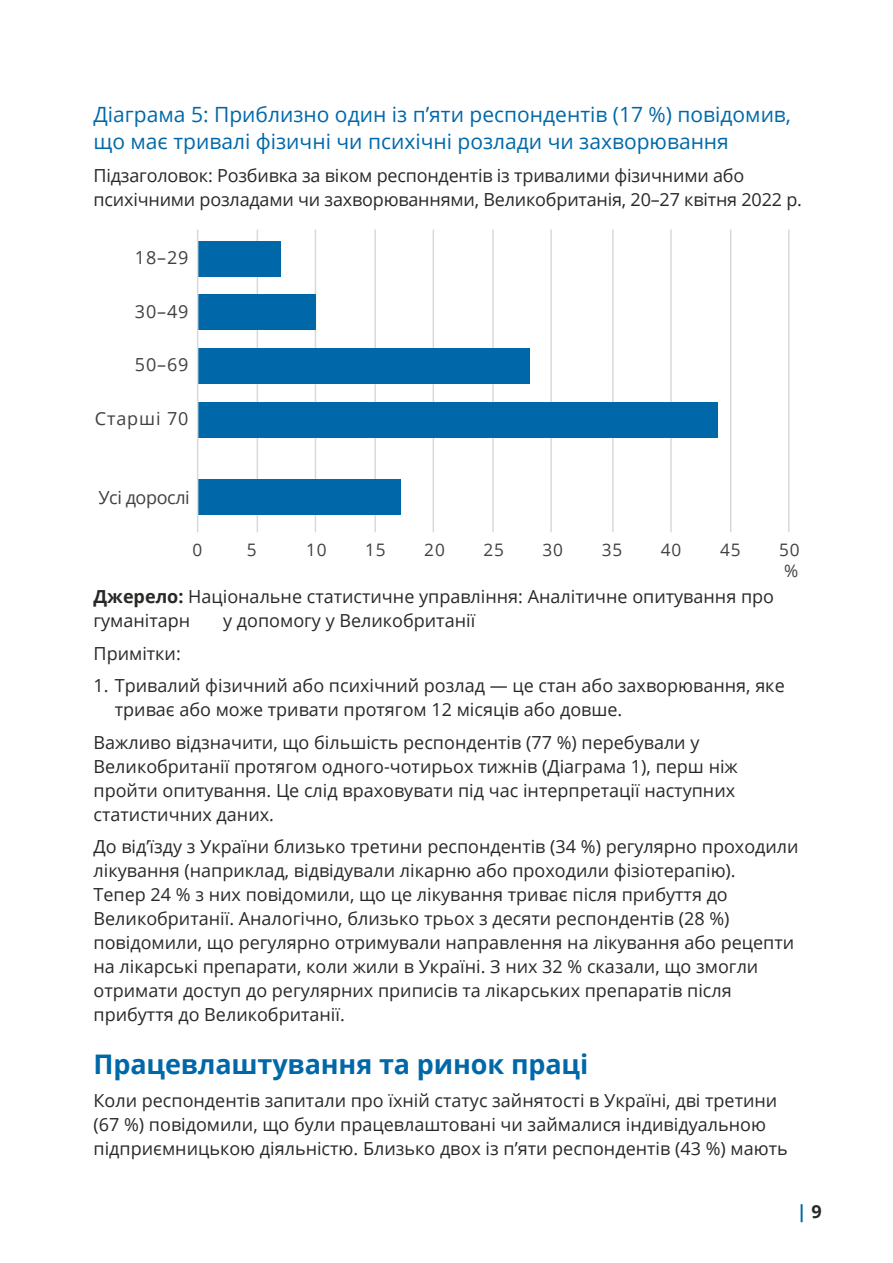
<style>
.page{position:relative;width:893px;height:1263px;background:#fff}
.page>*{position:absolute;margin:0;border:0;box-sizing:border-box;transform-origin:0 0}
.Heading_two{font:700 27px "Open Sans";letter-spacing:-.005em;color:#0068a9}
.figure_heading{font:21px/27px "Open Sans";color:#0068a9}
.Body_copy{font:18px/24px "Open Sans";color:#282827}
.t1{font:18px "Open Sans";letter-spacing:.05em;color:#414042}
.t2{font:18px "Open Sans";letter-spacing:-.025em;color:#414042}
.t3{font:700 18px "Open Sans";color:#0068a9}
.t4{font:17.25px "Open Sans";letter-spacing:.05em;color:#414042}
.s1{font-weight:700}
.s2{color:#282827}
</style>
<div class="page">
<hr style="left:315px;top:229px;width:1px;height:303px;background:#d9d9d9">
<hr style="left:433px;top:229px;width:1px;height:303px;background:#d9d9d9">
<hr style="left:550px;top:229px;width:2px;height:303px;background:#d9d9d9">
<hr style="left:670px;top:229px;width:2px;height:303px;background:#d9d9d9">
<hr style="left:788px;top:229px;width:2px;height:303px;background:#d9d9d9">
<hr style="left:257px;top:229px;width:1px;height:303px;background:#d9d9d9">
<hr style="left:374px;top:229px;width:2px;height:303px;background:#d9d9d9">
<hr style="left:492px;top:229px;width:2px;height:303px;background:#d9d9d9">
<hr style="left:612px;top:229px;width:2px;height:303px;background:#d9d9d9">
<hr style="left:730px;top:229px;width:1px;height:303px;background:#d9d9d9">
<div style="left:198px;top:241px;width:83px;height:36px;background:#0068a9"></div>
<div style="left:198px;top:295px;width:118px;height:35px;background:#0068a9"></div>
<div style="left:198px;top:479px;width:202px;height:35px;background:#0068a9"></div>
<div style="left:198px;top:348px;width:332px;height:36px;background:#0068a9"></div>
<div style="left:198px;top:402px;width:519px;height:36px;background:#0068a9"></div>
<hr style="left:197px;top:229px;width:1px;height:303px;background:#d9d9d9">
<p class="figure_heading" style="left:94px;top:101px;width:699px">Діаграма 5: Приблизно один із п’яти респондентів (17 %) повідомив, що має тривалі фізичні чи психічні розлади чи захворювання</p>
<p class="Body_copy" style="left:94px;top:163px;width:710px">Підзаголовок: Розбивка за віком респондентів із тривалими фізичними або психічними розладами чи захворюваннями, Великобританія, 20–27 квітня 2022 р.</p>
<p class="t1" style="left:135px;top:245px;width:55px">18–29</p>
<p class="t1" style="left:135px;top:299px;width:55px">30–49</p>
<p class="t1" style="left:135px;top:352px;width:55px">50–69</p>
<p class="t1" style="left:95px;top:406px;width:95px">Старші 70</p>
<p class="t2" style="left:98px;top:485px;width:93px">Усі дорослі</p>
<p class="t4" style="left:192px;top:538px;width:11px">0</p>
<p class="t4" style="left:247px;top:538px;width:11px">5</p>
<p class="t4" style="left:306px;top:538px;width:22px">10</p>
<p class="t4" style="left:365px;top:538px;width:22px">15</p>
<p class="t4" style="left:424px;top:538px;width:22px">20</p>
<p class="t4" style="left:483px;top:538px;width:22px">25</p>
<p class="t4" style="left:543px;top:538px;width:22px">30</p>
<p class="t4" style="left:602px;top:538px;width:22px">35</p>
<p class="t4" style="left:661px;top:538px;width:22px">40</p>
<p class="t4" style="left:720px;top:538px;width:22px">45</p>
<p class="t4" style="left:779px;top:538px;width:22px">50</p>
<p class="Body_copy" style="left:94px;top:584px;width:682px"><span class="s1">Джерело:</span> Національне статистичне управління: Аналітичне опитування про гуманітарн</p>
<p class="Body_copy" style="left:223px;top:608px;width:254px">у допомогу у Великобританії</p>
<p class="t4" style="left:784px;top:559px;width:16px">%</p>
<p class="Body_copy" style="left:94px;top:641px;width:89px">Примітки:</p>
<p class="Body_copy" style="left:115px;top:673px;width:671px;text-indent:-21px">1. Тривалий фізичний або психічний розлад — це стан або захворювання, яке триває або може тривати протягом 12 місяців або довше.</p>
<p class="Body_copy" style="left:94px;top:730px;width:646px">Важливо відзначити, що більшість респондентів (77 %) перебували у Великобританії протягом одного-чотирьох тижнів (Діаграма 1), перш ніж пройти опитування. Це слід враховувати під час інтерпретації наступних статистичних даних.</p>
<p class="Body_copy" style="left:94px;top:834px;width:707px">До від’їзду з України близько третини респондентів (34 %) регулярно проходили лікування (наприклад, відвідували лікарню або проходили фізіотерапію).<br>Тепер 24 % з них повідомили, що це лікування триває після прибуття до Великобританії. Аналогічно, близько трьох з десяти респондентів (28 %) повідомили, що регулярно отримували направлення на лікування або рецепти на лікарські препарати, коли жили в Україні. З них 32 % сказали, що змогли отримати доступ до регулярних приписів та лікарських препаратів після прибуття до Великобританії.</p>
<h2 class="Heading_two" style="left:94px;top:1045px;width:496px">Працевлаштування та ринок праці</h2>
<p class="Body_copy" style="left:94px;top:1088px;width:696px">Коли респондентів запитали про їхній статус зайнятості в Україні, дві третини (67 %) повідомили, що були працевлаштовані чи займалися індивідуальною підприємницькою діяльністю. Близько двох із п’яти респондентів (43 %) мають</p>
<p class="t3" style="left:797px;top:1199px;width:26px">| <span class="s2">9</span></p>
</div>
